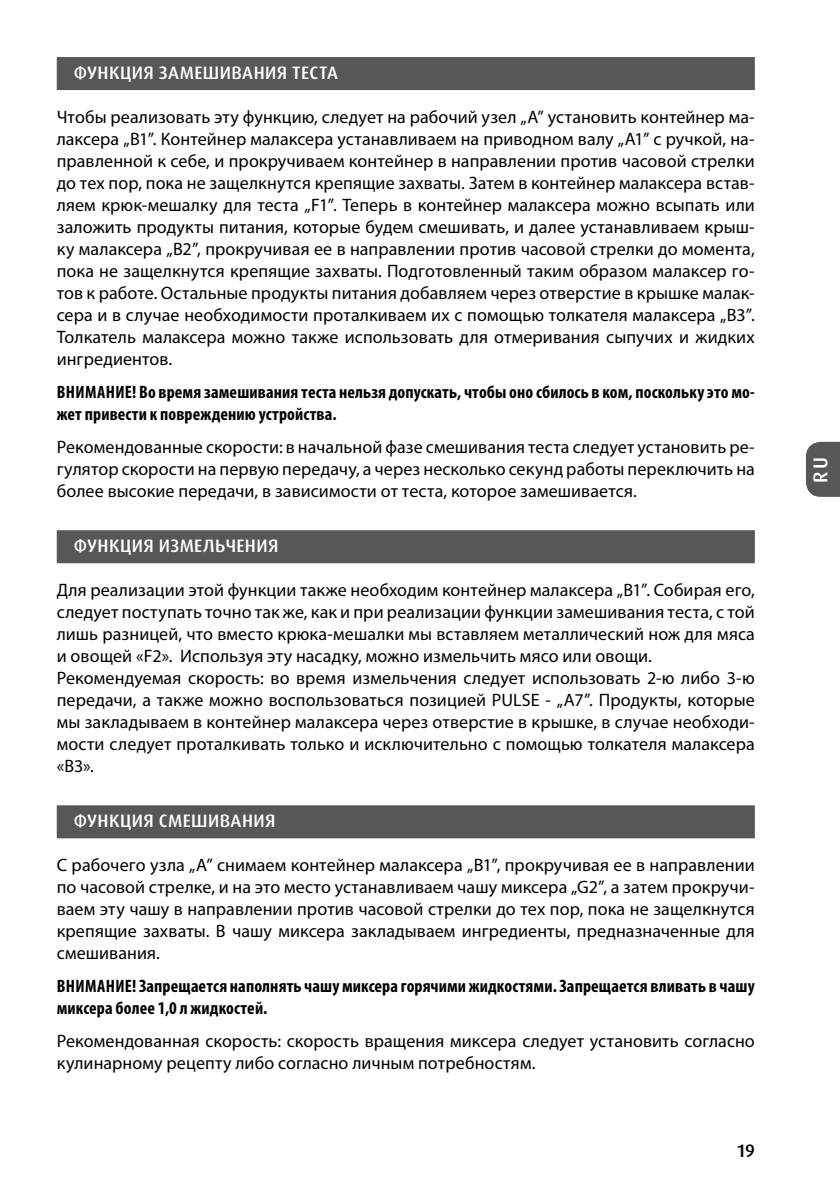
<style>
.page{position:relative;width:840px;height:1191px;background:#fff}
.page>*{position:absolute;margin:0;border:0;box-sizing:border-box;transform-origin:0 0}
.t1{font:500 20px "Dax Pro";color:#fff}
.t2{font:18px/22px "Myriad Pro";letter-spacing:.005em;color:#000;text-align:justify}
.t3{font:700 condensed 18px/22px "Myriad Pro";letter-spacing:.01em;color:#000}
.t4{font:500 18px "Dax Pro";letter-spacing:.02em;color:#fff}
.t5{font:500 18px "Dax Pro";color:#000}
</style>
<div class="page">
<div style="left:806px;top:442px;width:33px;height:55px;background:#575756"></div>
<div style="left:57px;top:57px;width:697px;height:33px;background:#575756"></div>
<div style="left:57px;top:530px;width:697px;height:33px;background:#575756"></div>
<div style="left:57px;top:805px;width:697px;height:33px;background:#575756"></div>
<p class="t4" style="left:74px;top:61px;width:266px">ФУНКЦИЯ ЗАМЕШИВАНИЯ ТЕСТА</p>
<p class="t2" style="left:57px;top:106px;width:699px">Чтобы реализовать эту функцию, следует на рабочий узел „A” установить контейнер ма&shy;лаксера „B1”. Контейнер малаксера устанавливаем на приводном валу „A1” с ручкой, на&shy;правленной к себе, и прокручиваем контейнер в направлении против часовой стрелки до тех пор, пока не защелкнутся крепящие захваты. Затем в контейнер малаксера встав&shy;ляем крюк-мешалку для теста „F1”. Теперь в контейнер малаксера можно всыпать или заложить продукты питания, которые будем смешивать, и далее устанавливаем крыш&shy;ку малаксера „B2”, прокручивая ее в направлении против часовой стрелки до момента, пока не защелкнутся крепящие захваты. Подготовленный таким образом малаксер го&shy;тов к работе. Остальные продукты питания добавляем через отверстие в крышке малак&shy;сера и в случае необходимости проталкиваем их с помощью толкателя малаксера „B3”.<br>Толкатель малаксера можно также использовать для отмеривания сыпучих и жидких ингредиентов.</p>
<p class="t3" style="left:57px;top:381px;width:699px">ВНИМАНИЕ! Во время замешивания теста нельзя допускать, чтобы оно сбилось в ком, поскольку это мо&shy;жет привести к повреждению устройства.</p>
<p class="t2" style="left:57px;top:436px;width:699px">Рекомендованные скорости: в начальной фазе смешивания теста следует установить ре&shy;гулятор скорости на первую передачу, а через несколько секунд работы переключить на более высокие передачи, в зависимости от теста, которое замешивается.</p>
<p class="t4" style="left:74px;top:534px;width:206px">ФУНКЦИЯ ИЗМЕЛЬЧЕНИЯ</p>
<p class="t2" style="left:57px;top:579px;width:699px;text-align:left">Для реализации этой функции также необходим контейнер малаксера „B1”. Собирая его, следует поступать точно так же, как и при реализации функции замешивания теста, с той лишь разницей, что вместо крюка-мешалки мы вставляем металлический нож для мяса и овощей «F2». Используя эту насадку, можно измельчить мясо или овощи.<br>Рекомендуемая скорость: во время измельчения следует использовать 2-ю либо 3-ю передачи, а также можно воспользоваться позицией PULSE - „A7”. Продукты, которые мы закладываем в контейнер малаксера через отверстие в крышке, в случае необходи&shy;мости следует проталкивать только и исключительно с помощью толкателя малаксера «B3».</p>
<p class="t4" style="left:74px;top:809px;width:203px">ФУНКЦИЯ СМЕШИВАНИЯ</p>
<p class="t2" style="left:57px;top:854px;width:699px">С рабочего узла „A” снимаем контейнер малаксера „B1”, прокручивая ее в направлении по часовой стрелке, и на это место устанавливаем чашу миксера „G2”, а затем прокручи&shy;ваем эту чашу в направлении против часовой стрелки до тех пор, пока не защелкнутся крепящие захваты. В чашу миксера закладываем ингредиенты, предназначенные для смешивания.</p>
<p class="t3" style="left:57px;top:975px;width:699px">ВНИМАНИЕ! Запрещается наполнять чашу миксера горячими жидкостями. Запрещается вливать в чашу миксера более 1,0 л жидкостей.</p>
<p class="t2" style="left:57px;top:1030px;width:699px">Рекомендованная скорость: скорость вращения миксера следует установить согласно кулинарному рецепту либо согласно личным потребностям.</p>
<p class="t5" style="left:737px;top:1139px;width:19px">19</p>
<p class="t1" style="left:807px;top:483px;width:27px;rotate:-90deg">RU</p>
</div>
